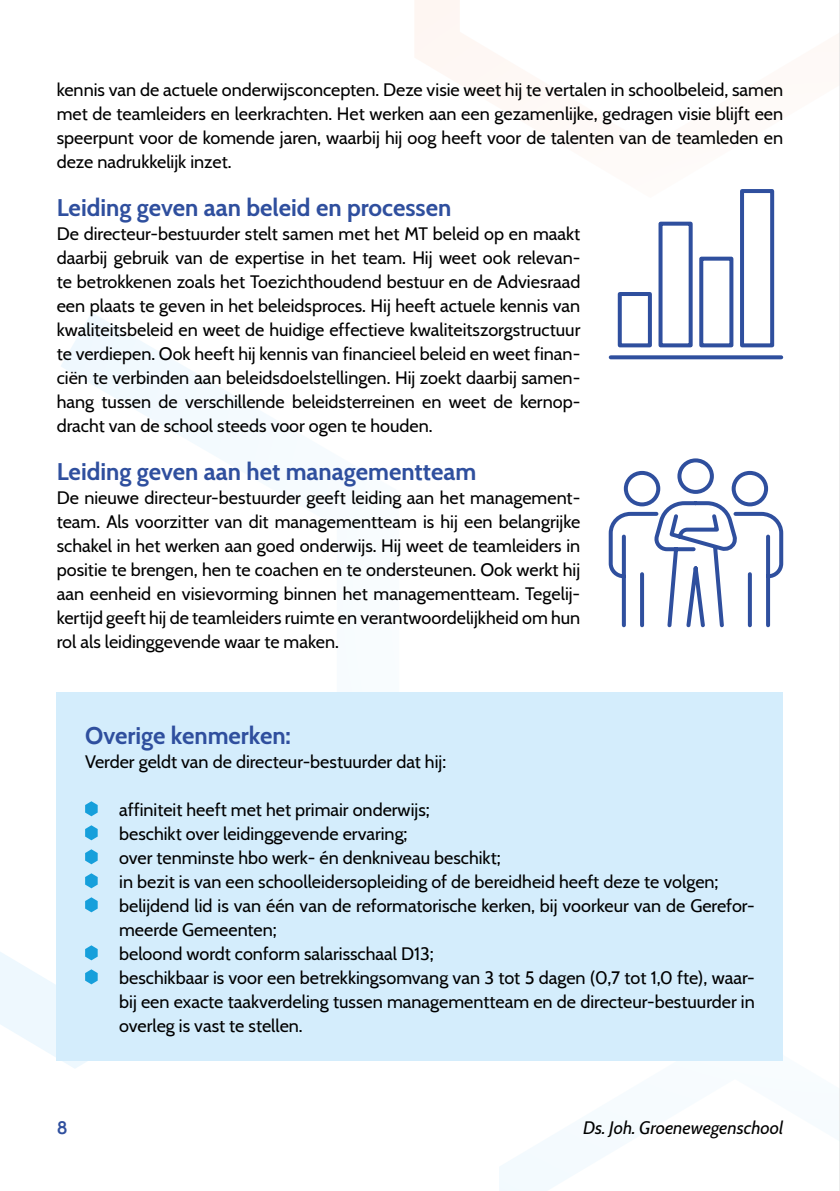
<style>
.page{position:relative;width:840px;height:1191px;background:#fff}
.page>*{position:absolute;margin:0;border:0;box-sizing:border-box;transform-origin:0 0}
.t1{font:700 24px "Cabin";color:#2f4f9e}
.t2{font:18px/24px "Cabin";color:#000;text-align:justify}
.t3{font:italic 18px "Cabin";color:#000}
.t4{font:700 18px "Cabin";color:#2f4f9e}
</style>
<div class="page">
<svg style="left:415px;top:0;width:100px;height:93px;fill:#fef8f4"></svg>
<svg style="left:499px;top:1026px;width:284px;height:165px"></svg>
<svg style="left:0;top:313px;width:399px;height:755px"></svg>
<svg style="left:608px;top:458px;width:176px;height:170px"></svg>
<svg style="left:608px;top:189px;width:176px;height:171px"></svg>
<div style="left:57px;top:692px;width:725px;height:368px;background:#d4edfc"></div>
<svg style="left:85px;top:801px;width:13px;height:15px"></svg>
<svg style="left:85px;top:825px;width:13px;height:15px"></svg>
<svg style="left:85px;top:849px;width:13px;height:15px"></svg>
<svg style="left:85px;top:873px;width:13px;height:15px"></svg>
<svg style="left:85px;top:897px;width:13px;height:15px"></svg>
<svg style="left:85px;top:945px;width:13px;height:15px"></svg>
<svg style="left:85px;top:969px;width:13px;height:15px"></svg>
<hr style="left:839px;top:0;width:1px;height:1191px;background:#dadada">
<p class="t2" style="left:57px;top:76px;width:727px">kennis van de actuele onderwijsconcepten. Deze visie weet hij te vertalen in schoolbeleid, samen met de teamleiders en leerkrachten. Het werken aan een gezamenlijke, gedragen visie blijft een speerpunt voor de komende jaren, waarbij hij oog heeft voor de talenten van de teamleden en deze nadrukkelijk inzet.</p>
<h1 class="t1" style="left:57px;top:189px;width:396px">Leiding geven aan beleid en processen</h1>
<p class="t2" style="left:57px;top:220px;width:525px">De directeur-bestuurder stelt samen met het MT beleid op en maakt daarbij gebruik van de expertise in het team. Hij weet ook relevan&shy;te betrokkenen zoals het Toezichthoudend bestuur en de Adviesraad een plaats te geven in het beleidsproces. Hij heeft actuele kennis van kwaliteitsbeleid en weet de huidige effectieve kwaliteitszorgstructuur te verdiepen. Ook heeft hij kennis van financieel beleid en weet finan&shy;ciën te verbinden aan beleidsdoelstellingen. Hij zoekt daarbij samen&shy;hang tussen de verschillende beleidsterreinen en weet de kernop&shy;dracht van de school steeds voor ogen te houden.</p>
<h1 class="t1" style="left:57px;top:453px;width:421px">Leiding geven aan het managementteam</h1>
<p class="t2" style="left:57px;top:484px;width:525px">De nieuwe directeur-bestuurder geeft leiding aan het management&shy;team. Als voorzitter van dit managementteam is hij een belangrijke schakel in het werken aan goed onderwijs. Hij weet de teamleiders in positie te brengen, hen te coachen en te ondersteunen. Ook werkt hij aan eenheid en visievorming binnen het managementteam. Tegelij&shy;kertijd geeft hij de teamleiders ruimte en verantwoordelijkheid om hun rol als leidinggevende waar te maken.</p>
<h1 class="t1" style="left:85px;top:717px;width:207px">Overige kenmerken:</h1>
<p class="t2" style="left:85px;top:748px;width:362px">Verder geldt van de directeur-bestuurder dat hij:</p>
<p class="t2" style="left:119px;top:796px;width:636px;text-align:left">affiniteit heeft met het primair onderwijs;<br>beschikt over leidinggevende ervaring;<br>over tenminste hbo werk- én denkniveau beschikt;<br>in bezit is van een schoolleidersopleiding of de bereidheid heeft deze te volgen; belijdend lid is van één van de reformatorische kerken, bij voorkeur van de Gerefor&shy;meerde Gemeenten;<br>beloond wordt conform salarisschaal D13;<br>beschikbaar is voor een betrekkingsomvang van 3 tot 5 dagen (0,7 tot 1,0 fte), waar&shy;bij een exacte taakverdeling tussen managementteam en de directeur-bestuurder in overleg is vast te stellen.</p>
<p class="t4" style="left:57px;top:1113px;width:12px">8</p>
<p class="t3" style="left:583px;top:1113px;width:201px">Ds. Joh. Groenewegenschool</p>
</div>
